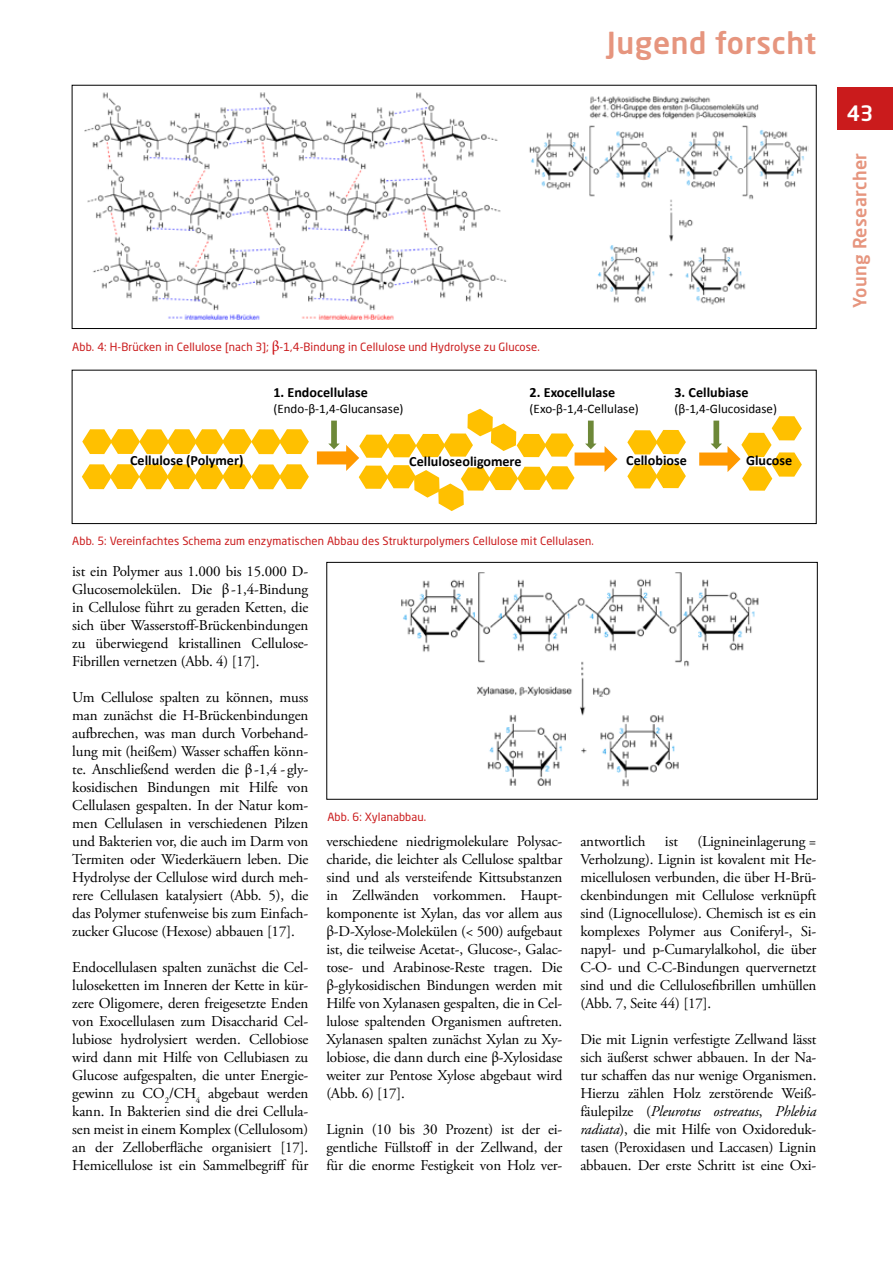
<style>
.page{position:relative;width:893px;height:1263px;background:#fff}
.page>*{position:absolute;margin:0;border:0;box-sizing:border-box;transform-origin:0 0}
.t1{font:500 30px "Neo Sans Std";letter-spacing:.02em;color:#e6957e}
.t2{font:500 21px "Neo Sans Std";color:#fff}
.t3{font:500 18px "Neo Sans Std";letter-spacing:.02em;color:#e6957e}
.t4{font:15px/18px "Adobe Garamond Pro";letter-spacing:-.01em;color:#000;text-align:justify}
.t5{font:700 14.1px "Calibri";color:#000}
.t6{font:13.05px "Calibri";color:#000}
.t7{font:11.25px "Neo Sans Std";letter-spacing:.01em;color:#ca1b1c}
.s1{font-family:"Minion Pro";font-weight:500;font-size:15px;color:#cd171a}
.s2{font-family:"Minion Pro"}
.s3{font-style:italic}
</style>
<div class="page">
<div style="left:837px;top:87px;width:56px;height:43px;background:#ca1b1c"></div>
<img style="left:84px;top:92px;width:725px;height:228px">
<div style="left:72px;top:85px;width:744px;height:244px;border:1px solid #000"></div>
<img style="left:401px;top:572px;width:358px;height:215px">
<div style="left:327px;top:562px;width:490px;height:237px;border:1px solid #000"></div>
<svg style="left:82px;top:429px;width:227px;height:25px"></svg>
<svg style="left:82px;top:464px;width:227px;height:25px"></svg>
<svg style="left:627px;top:430px;width:59px;height:24px"></svg>
<svg style="left:627px;top:464px;width:59px;height:24px"></svg>
<svg style="left:317px;top:409px;width:301px;height:102px"></svg>
<svg style="left:699px;top:416px;width:103px;height:75px"></svg>
<div style="left:72px;top:370px;width:744px;height:154px;border:1px solid #000"></div>
<h1 class="t1" style="left:607px;top:24px;width:211px">Jugend forscht</h1>
<p class="t7" style="left:72px;top:340px;width:469px">Abb. 4: H-Brücken in Cellulose [nach 3]; <span class="s1">β</span>-1,4-Bindung in Cellulose und Hydrolyse zu Glucose.</p>
<p class="t5" style="left:273px;top:384px;width:96px">1. Endocellulase</p>
<p class="t6" style="left:273px;top:401px;width:132px">(Endo-β-1,4-Glucansase)</p>
<p class="t5" style="left:530px;top:383px;width:87px">2. Exocellulase</p>
<p class="t6" style="left:530px;top:400px;width:111px">(Exo-β-1,4-Cellulase)</p>
<p class="t5" style="left:674px;top:384px;width:76px">3. Cellubiase</p>
<p class="t6" style="left:674px;top:401px;width:104px">(β-1,4-Glucosidase)</p>
<p class="t5" style="left:130px;top:451px;width:115px">Cellulose (Polymer)</p>
<p class="t5" style="left:409px;top:452px;width:114px">Celluloseoligomere</p>
<p class="t5" style="left:626px;top:451px;width:62px">Cellobiose</p>
<p class="t5" style="left:746px;top:451px;width:48px">Glucose</p>
<p class="t7" style="left:72px;top:534px;width:523px">Abb. 5: Vereinfachtes Schema zum enzymatischen Abbau des Strukturpolymers Cellulose mit Cellulasen.</p>
<p class="t4" style="left:72px;top:563px;width:238px">ist ein Polymer aus 1.000 bis 15.000 D-Glucosemolekülen. Die <span class="s2">β</span>-1,4-Bindung in Cellulose führt zu geraden Ketten, die sich über Wasserstoff-Brückenbindungen zu überwiegend kristallinen Cellulose-Fibrillen vernetzen (Abb. 4) [17].</p>
<p class="t4" style="left:72px;top:689px;width:238px">Um Cellulose spalten zu können, muss man zunächst die H-Brückenbindungen aufbrechen, was man durch Vorbehand&shy;lung mit (heißem) Wasser schaffen könn&shy;te. Anschließend werden die <span class="s2">β</span>-1,4 -gly&shy;kosidischen Bindungen mit Hilfe von Cellulasen gespalten. In der Natur kom&shy;men Cellulasen in verschiedenen Pilzen und Bakterien vor, die auch im Darm von Termiten oder Wiederkäuern leben. Die Hydrolyse der Cellulose wird durch meh&shy;rere Cellulasen katalysiert (Abb. 5), die das Polymer stufenweise bis zum Einfach&shy;zucker Glucose (Hexose) abbauen [17].</p>
<p class="t4" style="left:72px;top:959px;width:238px">Endocellulasen spalten zunächst die Cel&shy;luloseketten im Inneren der Kette in kür&shy;zere Oligomere, deren freigesetzte Enden von Exocellulasen zum Disaccharid Cel&shy;lubiose hydrolysiert werden. Cellobiose wird dann mit Hilfe von Cellubiasen zu Glucose aufgespalten, die unter Energie&shy;gewinn zu CO<sub>2</sub>/CH<sub>4</sub> abgebaut werden kann. In Bakterien sind die drei Cellula&shy;sen meist in einem Komplex (Cellulosom) an der Zelloberfläche organisiert [17].<br>Hemicellulose ist ein Sammelbegriff für</p>
<p class="t7" style="left:327px;top:810px;width:100px">Abb. 6: Xylanabbau.</p>
<p class="t4" style="left:326px;top:833px;width:238px">verschiedene niedrigmolekulare Polysac&shy;charide, die leichter als Cellulose spaltbar sind und als versteifende Kittsubstanzen in Zellwänden vorkommen. Haupt&shy;komponente ist Xylan, das vor allem aus <span class="s2">β</span>-D-Xylose-Molekülen (&lt; 500) aufgebaut ist, die teilweise Acetat-, Glucose-, Galac&shy;tose- und Arabinose-Reste tragen. Die <span class="s2">β</span>-glykosidischen Bindungen werden mit Hilfe von Xylanasen gespalten, die in Cel&shy;lulose spaltenden Organismen auftreten.<br>Xylanasen spalten zunächst Xylan zu Xy&shy;lobiose, die dann durch eine <span class="s2">β</span>-Xylosidase weiter zur Pentose Xylose abgebaut wird (Abb. 6) [17].</p>
<p class="t4" style="left:326px;top:1121px;width:238px">Lignin (10 bis 30 Prozent) ist der ei&shy;gentliche Füllstoff in der Zellwand, der für die enorme Festigkeit von Holz ver-</p>
<p class="t4" style="left:580px;top:833px;width:238px;text-indent:117px">(Lignineinlagerung = Verholzung). Lignin ist kovalent mit He&shy;micellulosen verbunden, die über H-Brü&shy;ckenbindungen mit Cellulose verknüpft sind (Lignocellulose). Chemisch ist es ein komplexes Polymer aus Coniferyl-, Si&shy;napyl- und p-Cumarylalkohol, die über C-O- und C-C-Bindungen quervernetzt sind und die Cellulosefibrillen umhüllen (Abb. 7, Seite 44) [17].</p>
<p class="t4" style="left:580px;top:1031px;width:238px">Die mit Lignin verfestigte Zellwand lässt sich äußerst schwer abbauen. In der Na&shy;tur schaffen das nur wenige Organismen.<br>Hierzu zählen Holz zerstörende Weiß&shy;fäulepilze (<span class="s3">Pleurotus ostreatus</span>, <span class="s3">Phlebia radiata</span>), die mit Hilfe von Oxidoreduk&shy;tasen (Peroxidasen und Laccasen) Lignin abbauen. Der erste Schritt ist eine Oxi-</p>
<p class="t4" style="left:580px;top:833px;width:67px">antwortlich</p>
<p class="t4" style="left:665px;top:833px;width:15px">ist</p>
<h2 class="t2" style="left:847px;top:100px;width:28px">43</h2>
<p class="t3" style="left:849px;top:308px;width:156px;rotate:-90deg">Young Researcher</p>
</div>
